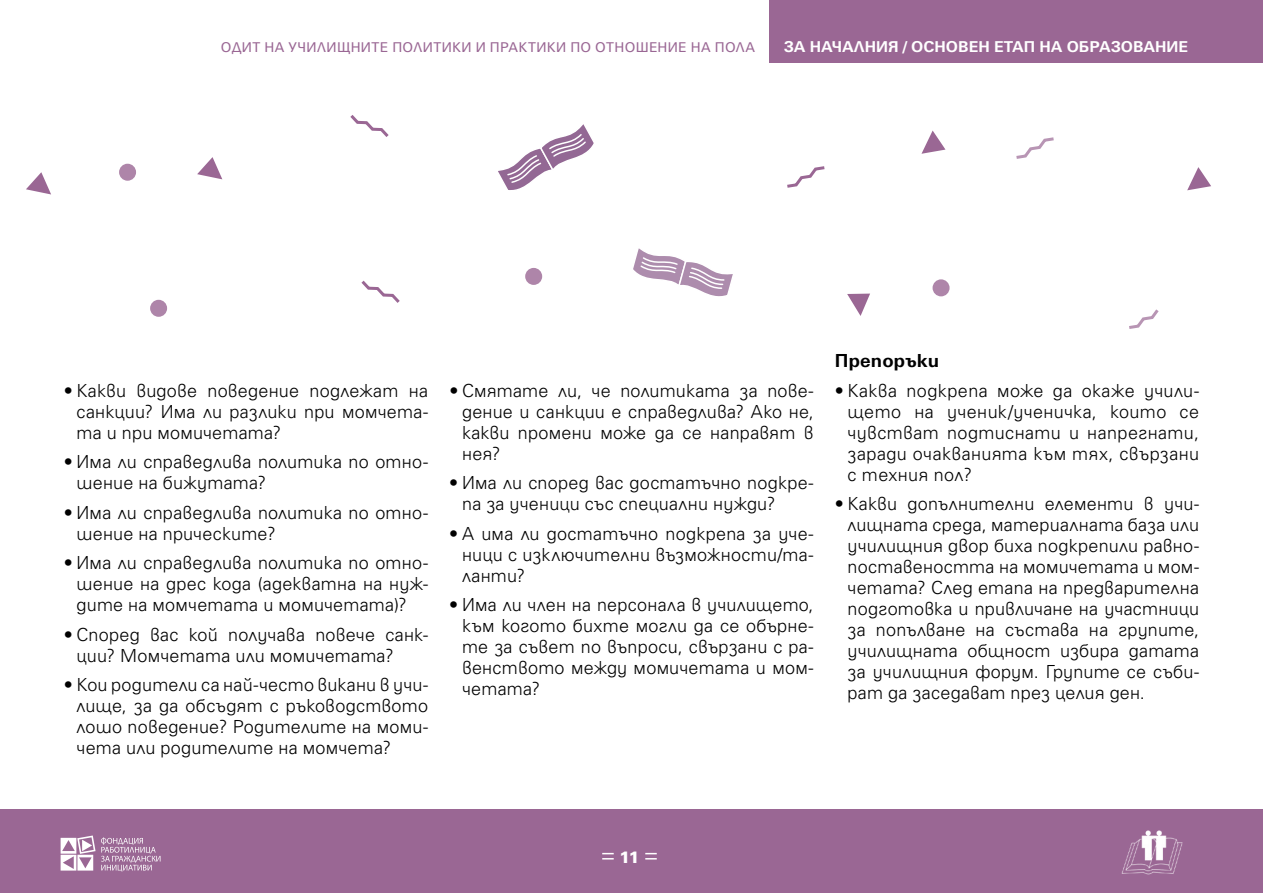
<style>
.page{position:relative;width:1263px;height:893px;background:#fff}
.page>*{position:absolute;margin:0;border:0;box-sizing:border-box;transform-origin:0 0}
.t1{font:300 18px/21px "SP Universus";letter-spacing:.015em;color:#000;text-align:justify}
.t2{font:700 18px "SP Universus";color:#000}
.t3{font:900 16.5px "SP Universus";color:#fff}
.t4{font:700 15px "SP Universus";color:#fff}
.t5{font:13.5px "SP Universus";letter-spacing:.03em;color:#9a6794}
</style>
<div class="page">
<div style="left:770px;top:0;width:493px;height:62px;background:#9a6794"></div>
<div style="left:0;top:809px;width:1263px;height:84px;background:#9a6794"></div>
<svg style="left:61px;top:835px;width:99px;height:37px"></svg>
<img style="left:1121px;top:830px;width:62px;height:45px">
<svg style="left:602px;top:853px;width:12px;height:6px"></svg>
<svg style="left:645px;top:853px;width:12px;height:6px"></svg>
<svg style="left:350px;top:115px;width:39px;height:22px"></svg>
<svg style="left:361px;top:280px;width:39px;height:23px"></svg>
<svg style="left:787px;top:166px;width:38px;height:22px"></svg>
<svg style="left:1016px;top:137px;width:38px;height:22px"></svg>
<svg style="left:1129px;top:309px;width:30px;height:20px"></svg>
<svg style="left:197px;top:157px;width:25px;height:22px"></svg>
<svg style="left:26px;top:172px;width:25px;height:22px"></svg>
<svg style="left:847px;top:294px;width:23px;height:22px"></svg>
<svg style="left:921px;top:131px;width:24px;height:23px"></svg>
<svg style="left:1187px;top:167px;width:24px;height:23px"></svg>
<div style="left:932px;top:279px;width:17px;height:17px;background:#ae85a9;border-radius:50%"></div>
<div style="left:525px;top:268px;width:17px;height:17px;background:#ae85a9;border-radius:50%"></div>
<div style="left:150px;top:300px;width:17px;height:17px;background:#ae85a9;border-radius:50%"></div>
<div style="left:119px;top:164px;width:17px;height:17px;background:#ae85a9;border-radius:50%"></div>
<svg style="left:498px;top:124px;width:96px;height:66px"></svg>
<svg style="left:633px;top:248px;width:100px;height:49px"></svg>
<p class="t5" style="left:221px;top:39px;width:536px">Одит на училищните политики и практики по отношение на пола</p>
<p class="t4" style="left:784px;top:38px;width:406px">за началния / основен етап на образование</p>
<p class="t1" style="left:77px;top:380px;width:353px;text-indent:-13px">• Какви видове поведение подлежат на санкции? Има ли разлики при момчета&shy;та и при момичетата?</p>
<p class="t1" style="left:77px;top:451px;width:353px;text-indent:-13px">• Има ли справедлива политика по отно&shy;шение на бижутата?</p>
<p class="t1" style="left:77px;top:502px;width:353px;text-indent:-13px">• Има ли справедлива политика по отно&shy;шение на прическите?</p>
<p class="t1" style="left:77px;top:552px;width:353px;text-indent:-13px">• Има ли справедлива политика по отно&shy;шение на дрес кода (адекватна на нуж&shy;дите на момчетата и момичетата)?</p>
<p class="t1" style="left:77px;top:624px;width:353px;text-indent:-13px">• Според вас кой получава повече санк&shy;ции? Момчетата или момичетата?</p>
<p class="t1" style="left:77px;top:674px;width:353px;text-indent:-13px">• Кои родители са най-често викани в учи&shy;лище, за да обсъдят с ръководството лошо поведение? Родителите на моми&shy;чета или родителите на момчета?</p>
<p class="t1" style="left:462px;top:380px;width:353px;text-indent:-13px">• Смятате ли, че политиката за пове&shy;дение и санкции е справедлива? Ако не, какви промени може да се направят в нея?</p>
<p class="t1" style="left:462px;top:472px;width:353px;text-indent:-13px">• Има ли според вас достатъчно подкре&shy;па за ученици със специални нужди?</p>
<p class="t1" style="left:462px;top:523px;width:353px;text-indent:-13px">• А има ли достатъчно подкрепа за уче&shy;ници с изключителни възможности/та&shy;ланти?</p>
<p class="t1" style="left:462px;top:594px;width:353px;text-indent:-13px">• Има ли член на персонала в училището, към когото бихте могли да се обърне&shy;те за съвет по въпроси, свързани с ра&shy;венството между момичетата и мом&shy;четата?</p>
<p class="t2" style="left:835px;top:350px;width:106px">П репоръки</p>
<p class="t1" style="left:848px;top:380px;width:353px;text-indent:-13px">• Каква подкрепа може да окаже учили&shy;щето на ученик/ученичка, които се чувстват подтиснати и напрегнати, заради очакванията към тях, свързани с техния пол?</p>
<p class="t1" style="left:847px;top:493px;width:353px;text-indent:-13px">• Какви допълнителни елементи в учи&shy;лищната среда, материалната база или училищния двор биха подкрепили равно&shy;поставеността на момичетата и мом&shy;четата? След етапа на предварителна подготовка и привличане на участници за попълване на състава на групите, училищната общност избира датата за училищния форум. Групите се съби&shy;рат да заседават през целия ден.</p>
<p class="t3" style="left:619px;top:847px;width:22px">11</p>
</div>
